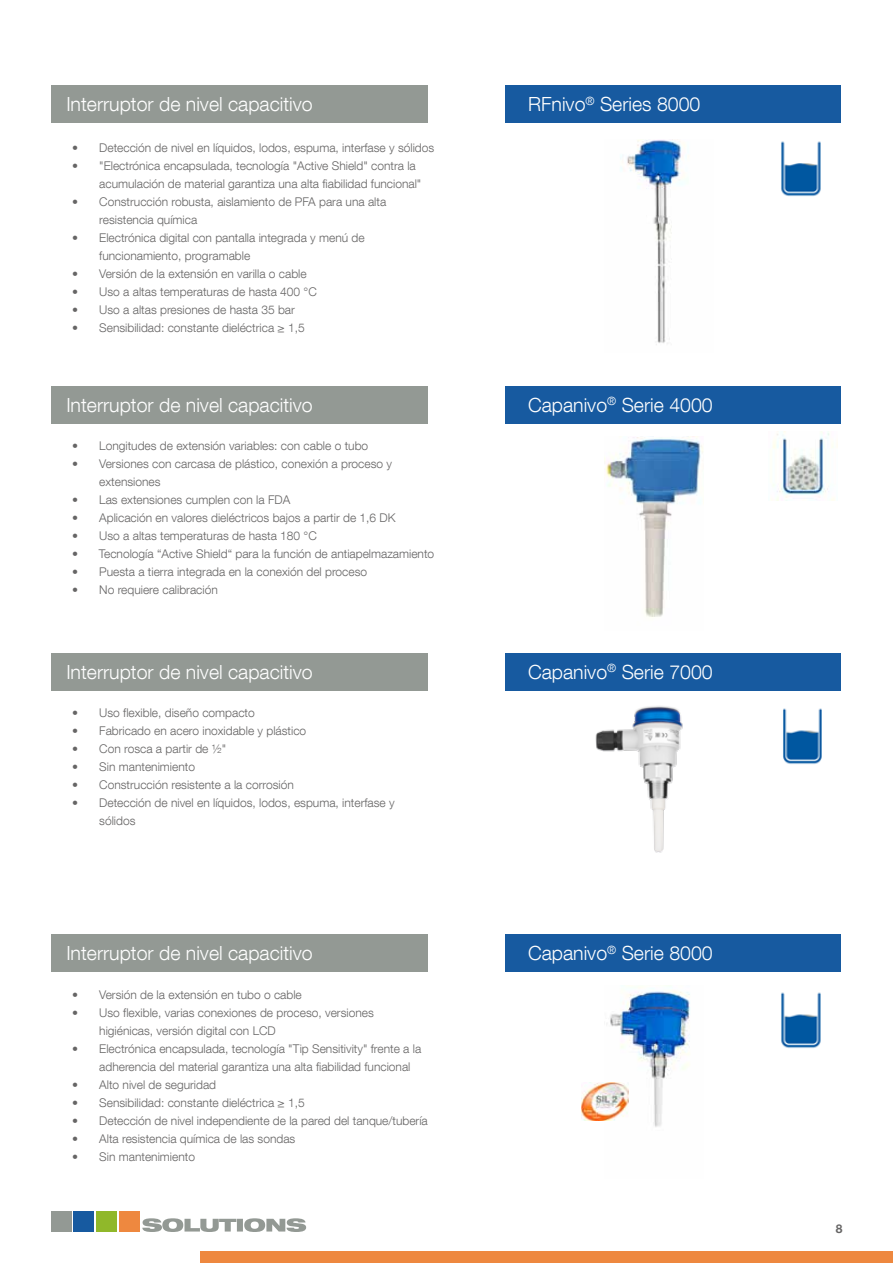
<style>
.page{position:relative;width:893px;height:1263px;background:#fff}
.page>*{position:absolute;margin:0;border:0;box-sizing:border-box;transform-origin:0 0}
.t1{font:300 19.5px "Helvetica Neue LT Com";color:#fff}
.t2{font:300 12px/18px "Helvetica Neue LT Com";color:#666565}
.t3{font:300 12px "Helvetica Neue LT Com";color:#656465}
.t4{font:700 12px "Helvetica Neue LT Com";color:#666565}
</style>
<div class="page">
<div style="left:51px;top:1212px;width:20px;height:20px;background:#939994"></div>
<div style="left:74px;top:1212px;width:20px;height:20px;background:#175aa0"></div>
<div style="left:97px;top:1212px;width:20px;height:20px;background:#90b82a"></div>
<div style="left:119px;top:1212px;width:20px;height:20px;background:#ee883f"></div>
<svg style="left:142px;top:1218px;width:164px;height:14px"></svg>
<div style="left:200px;top:1251px;width:693px;height:12px;background:#ee883f"></div>
<img style="left:595px;top:706px;width:88px;height:147px">
<img style="left:610px;top:986px;width:80px;height:141px">
<img style="left:581px;top:1082px;width:48px;height:39px">
<img style="left:620px;top:139px;width:65px;height:206px">
<img style="left:605px;top:437px;width:98px;height:180px">
<img style="left:773px;top:432px;width:62px;height:69px">
<img style="left:783px;top:708px;width:39px;height:56px">
<img style="left:781px;top:992px;width:40px;height:56px">
<img style="left:781px;top:141px;width:40px;height:56px">
<div style="left:51px;top:386px;width:377px;height:38px;background:#939994"></div>
<div style="left:51px;top:653px;width:377px;height:38px;background:#939994"></div>
<div style="left:51px;top:934px;width:377px;height:38px;background:#939994"></div>
<div style="left:51px;top:85px;width:377px;height:38px;background:#939994"></div>
<div style="left:505px;top:386px;width:336px;height:38px;background:#175aa0"></div>
<div style="left:505px;top:653px;width:336px;height:38px;background:#175aa0"></div>
<div style="left:505px;top:934px;width:336px;height:38px;background:#175aa0"></div>
<div style="left:505px;top:85px;width:336px;height:38px;background:#175aa0"></div>
<h1 class="t1" style="left:66px;top:92px;width:248px">Interruptor de nivel capacitivo</h1>
<p class="t2" style="left:72px;top:138px;width:363px">• Detección de nivel en líquidos, lodos, espuma, interfase y sólidos</p>
<p class="t2" style="left:99px;top:156px;width:324px;text-indent:-27px">• "Electrónica encapsulada, tecnología "Active Shield" contra la acumulación de material garantiza una alta fiabilidad funcional"</p>
<p class="t2" style="left:99px;top:192px;width:288px;text-indent:-27px">• Construcción robusta, aislamiento de PFA para una alta resistencia química</p>
<p class="t2" style="left:99px;top:228px;width:267px;text-indent:-27px">• Electrónica digital con pantalla integrada y menú de funcionamiento, programable</p>
<p class="t2" style="left:72px;top:264px;width:236px">• Versión de la extensión en varilla o cable</p>
<p class="t2" style="left:72px;top:282px;width:246px">• Uso a altas temperaturas de hasta 400 °C</p>
<p class="t2" style="left:72px;top:300px;width:224px">• Uso a altas presiones de hasta 35 bar</p>
<p class="t2" style="left:72px;top:318px;width:234px">• Sensibilidad: constante dieléctrica ≥ 1,5</p>
<h1 class="t1" style="left:66px;top:393px;width:248px">Interruptor de nivel capacitivo</h1>
<p class="t2" style="left:72px;top:437px;width:297px">• Longitudes de extensión variables: con cable o tubo</p>
<p class="t2" style="left:99px;top:455px;width:294px;text-indent:-27px">• Versiones con carcasa de plástico, conexión a proceso y extensiones</p>
<p class="t2" style="left:72px;top:491px;width:219px">• Las extensiones cumplen con la FDA</p>
<p class="t2" style="left:72px;top:509px;width:325px">• Aplicación en valores dieléctricos bajos a partir de 1,6 DK</p>
<p class="t2" style="left:72px;top:527px;width:246px">• Uso a altas temperaturas de hasta 180 °C</p>
<p class="t3" style="left:72px;top:547px;width:363px">• Tecnología “Active Shield“ para la función de antiapelmazamiento</p>
<p class="t2" style="left:72px;top:563px;width:296px">• Puesta a tierra integrada en la conexión del proceso</p>
<p class="t2" style="left:72px;top:581px;width:147px">• No requiere calibración</p>
<h1 class="t1" style="left:66px;top:660px;width:248px">Interruptor de nivel capacitivo</h1>
<p class="t2" style="left:72px;top:704px;width:184px">• Uso flexible, diseño compacto</p>
<p class="t2" style="left:72px;top:722px;width:235px">• Fabricado en acero inoxidable y plástico</p>
<p class="t2" style="left:72px;top:740px;width:155px">• Con rosca a partir de ½"</p>
<p class="t2" style="left:72px;top:758px;width:124px">• Sin mantenimiento</p>
<p class="t2" style="left:72px;top:776px;width:223px">• Construcción resistente a la corrosión</p>
<p class="t2" style="left:99px;top:794px;width:297px;text-indent:-27px">• Detección de nivel en líquidos, lodos, espuma, interfase y sólidos</p>
<h1 class="t1" style="left:66px;top:941px;width:248px">Interruptor de nivel capacitivo</h1>
<p class="t2" style="left:72px;top:985px;width:231px">• Versión de la extensión en tubo o cable</p>
<p class="t2" style="left:99px;top:1003px;width:276px;text-indent:-27px">• Uso flexible, varias conexiones de proceso, versiones higiénicas, versión digital con LCD</p>
<p class="t2" style="left:99px;top:1039px;width:323px;text-indent:-27px">• Electrónica encapsulada, tecnología "Tip Sensitivity" frente a la adherencia del material garantiza una alta fiabilidad funcional</p>
<p class="t2" style="left:72px;top:1075px;width:145px">• Alto nivel de seguridad</p>
<p class="t2" style="left:72px;top:1093px;width:234px">• Sensibilidad: constante dieléctrica ≥ 1,5</p>
<p class="t2" style="left:72px;top:1111px;width:357px">• Detección de nivel independiente de la pared del tanque/tubería</p>
<p class="t2" style="left:72px;top:1129px;width:225px">• Alta resistencia química de las sondas</p>
<p class="t2" style="left:72px;top:1147px;width:124px">• Sin mantenimiento</p>
<h1 class="t1" style="left:528px;top:92px;width:174px">RFnivo<sup>®</sup> Series 8000</h1>
<h1 class="t1" style="left:528px;top:393px;width:186px">Capanivo<sup>®</sup> Serie 4000</h1>
<h1 class="t1" style="left:528px;top:660px;width:186px">Capanivo<sup>®</sup> Serie 7000</h1>
<h1 class="t1" style="left:528px;top:941px;width:186px">Capanivo<sup>®</sup> Serie 8000</h1>
<p class="t4" style="left:836px;top:1221px;width:8px">8</p>
</div>
